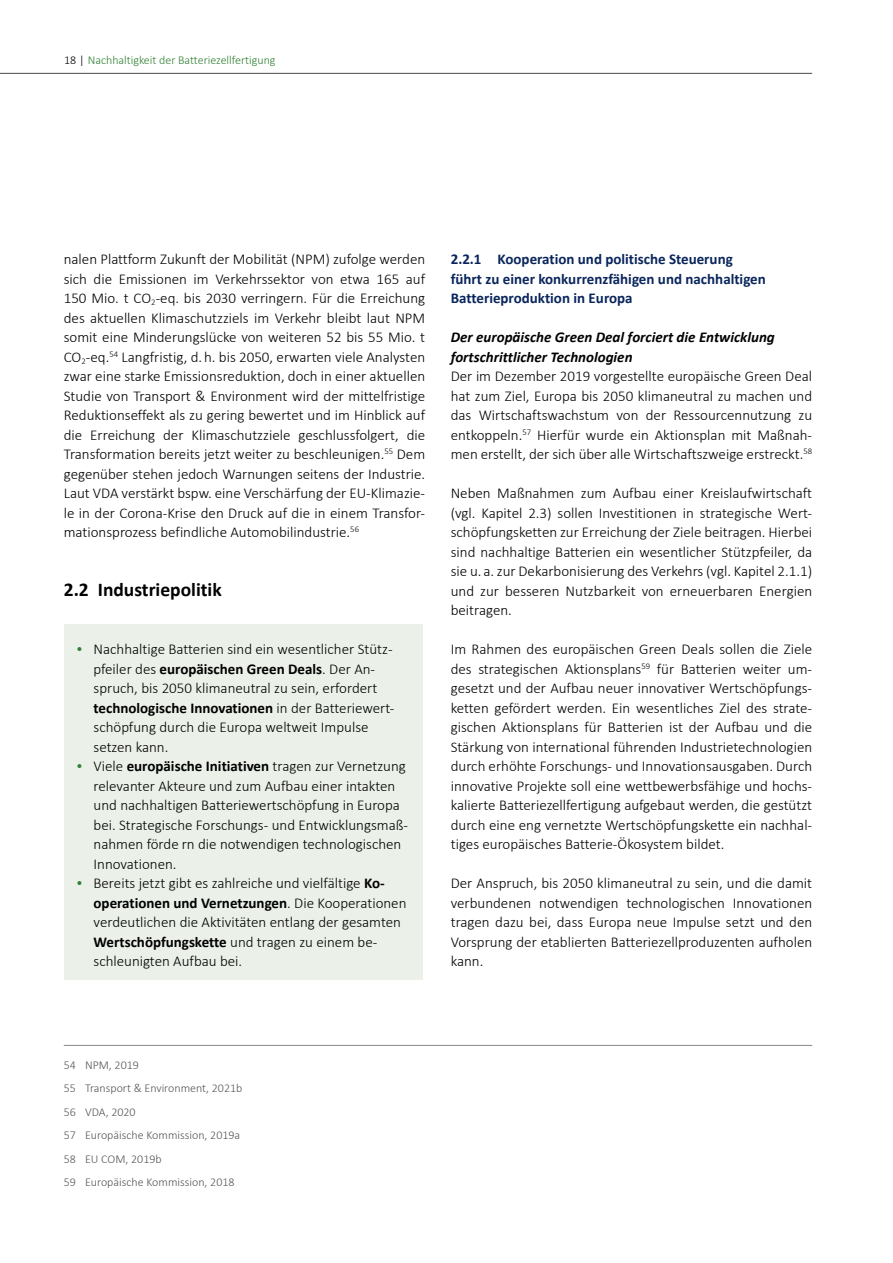
<style>
.page{position:relative;width:893px;height:1263px;background:#fff}
.page>*{position:absolute;margin:0;border:0;box-sizing:border-box;transform-origin:0 0}
.t1{font:700 19.5px "Calibri";color:#000}
.t2{font:300 15px/19.5px "Calibri";color:#000;text-align:justify}
.t3{font:700 15px/19.5px "Calibri";color:#09255c}
.t4{font:italic 700 15px/19.5px "Calibri";color:#000}
.t5{font:300 12px/23.5px "Calibri";color:#565656}
.t6{font:300 12px "Calibri";color:#318034}
.s1{color:#000}
.s2{color:#318034}
.s3{font-weight:700}
</style>
<div class="page">
<hr style="left:0;top:73px;width:812px;height:1px;background:#494948">
<hr style="left:64px;top:1045px;width:748px;height:1px;background:#878786">
<div style="left:64px;top:624px;width:359px;height:356px;background:#ebf1e8"></div>
<p class="t6" style="left:64px;top:53px;width:213px"><span class="s1">18 |</span> Nachhaltigkeit der Batteriezellfertigung</p>
<p class="t2" style="left:64px;top:249px;width:363px">nalen Plattform Zukunft der Mobilität (NPM) zufolge werden sich die Emissionen im Verkehrssektor von etwa 165 auf 150 Mio. t CO<sub>2</sub>-eq. bis 2030 verringern. Für die Erreichung des aktuellen Klimaschutzziels im Verkehr bleibt laut NPM somit eine Minderungslücke von weiteren 52 bis 55 Mio. t CO<sub>2</sub>-eq.<sup>54</sup> Langfristig, d.h. bis 2050, erwarten viele Analysten zwar eine starke Emissionsreduktion, doch in einer aktuellen Studie von Transport &amp; Environment wird der mittelfristige Reduktionseffekt als zu gering bewertet und im Hinblick auf die Erreichung der Klimaschutzziele geschlussfolgert, die Transformation bereits jetzt weiter zu beschleunigen.<sup>55</sup> Dem gegenüber stehen jedoch Warnungen seitens der Industrie.<br>Laut VDA verstärkt bspw. eine Verschärfung der EU-Klimazie&shy;le in der Corona-Krise den Druck auf die in einem Transfor&shy;mationsprozess befindliche Automobilindustrie.<sup>56</sup></p>
<h1 class="t1" style="left:64px;top:577px;width:159px">2.2 Industriepolitik</h1>
<p class="t2" style="left:94px;top:639px;width:302px;text-align:left;text-indent:-17px"><span class="s2">•</span> Nachhaltige Batterien sind ein wesentlicher Stütz&shy;pfeiler des <span class="s3">europäischen Green Deals</span>. Der An&shy;spruch, bis 2050 klimaneutral zu sein, erfordert <span class="s3">technologische Innovationen</span> in der Batteriewert&shy;schöpfung durch die Europa weltweit Impulse setzen kann.</p>
<p class="t2" style="left:94px;top:756px;width:316px;text-align:left;text-indent:-17px"><span class="s2">•</span> Viele <span class="s3">europäische Initiativen</span> tragen zur Vernetzung relevanter Akteure und zum Aufbau einer intakten und nachhaltigen Batteriewertschöpfung in Europa bei. Strategische Forschungs- und Entwicklungsmaß&shy;nahmen förde rn die notwendigen technologischen Innovationen.</p>
<p class="t2" style="left:94px;top:873px;width:314px;text-align:left;text-indent:-17px"><span class="s2">•</span> Bereits jetzt gibt es zahlreiche und vielfältige <span class="s3">Ko&shy;operationen und Vernetzungen</span>. Die Kooperationen verdeutlichen die Aktivitäten entlang der gesamten <span class="s3">Wertschöpfungskette</span> und tragen zu einem be&shy;schleunigten Aufbau bei.</p>
<p class="t3" style="left:451px;top:249px;width:317px">2.2.1 Kooperation und politische Steuerung führt zu einer konkurrenzfähigen und nachhaltigen<br>Batterieproduktion in Europa</p>
<p class="t4" style="left:451px;top:327px;width:326px">Der europäische Green Deal forciert die Entwicklung fortschrittlicher Technologien</p>
<p class="t2" style="left:451px;top:366px;width:363px">Der im Dezember 2019 vorgestellte europäische Green Deal hat zum Ziel, Europa bis 2050 klimaneutral zu machen und das Wirtschaftswachstum von der Ressourcennutzung zu entkoppeln.<sup>57</sup> Hierfür wurde ein Aktionsplan mit Maßnah&shy;men erstellt, der sich über alle Wirtschaftszweige erstreckt.<sup>58</sup></p>
<p class="t2" style="left:451px;top:483px;width:363px">Neben Maßnahmen zum Aufbau einer Kreislaufwirtschaft (vgl. Kapitel 2.3) sollen Investitionen in strategische Wert&shy;schöpfungsketten zur Erreichung der Ziele beitragen. Hierbei sind nachhaltige Batterien ein wesentlicher Stützpfeiler, da sie u. a. zur Dekarbonisierung des Verkehrs (vgl. Kapitel 2.1.1) und zur besseren Nutzbarkeit von erneuerbaren Energien beitragen.</p>
<p class="t2" style="left:451px;top:639px;width:363px">Im Rahmen des europäischen Green Deals sollen die Ziele des strategischen Aktionsplans<sup>59</sup> für Batterien weiter um&shy;gesetzt und der Aufbau neuer innovativer Wertschöpfungs&shy;ketten gefördert werden. Ein wesentliches Ziel des strate&shy;gischen Aktionsplans für Batterien ist der Aufbau und die Stärkung von international führenden Industrietechnologien durch erhöhte Forschungs- und Innovationsausgaben. Durch innovative Projekte soll eine wettbewerbsfähige und hochs&shy;kalierte Batteriezellfertigung aufgebaut werden, die gestützt durch eine eng vernetzte Wertschöpfungskette ein nachhal&shy;tiges europäisches Batterie-Ökosystem bildet.</p>
<p class="t2" style="left:451px;top:873px;width:363px">Der Anspruch, bis 2050 klimaneutral zu sein, und die damit verbundenen notwendigen technologischen Innovationen tragen dazu bei, dass Europa neue Impulse setzt und den Vorsprung der etablierten Batteriezellproduzenten aufholen kann.</p>
<p class="t5" style="left:64px;top:1052px;width:180px">54 NPM, 2019<br>55 Transport &amp; Environment, 2021b<br>56 VDA, 2020<br>57 Europäische Kommission, 2019a<br>58 EU COM, 2019b<br>59 Europäische Kommission, 2018</p>
</div>
